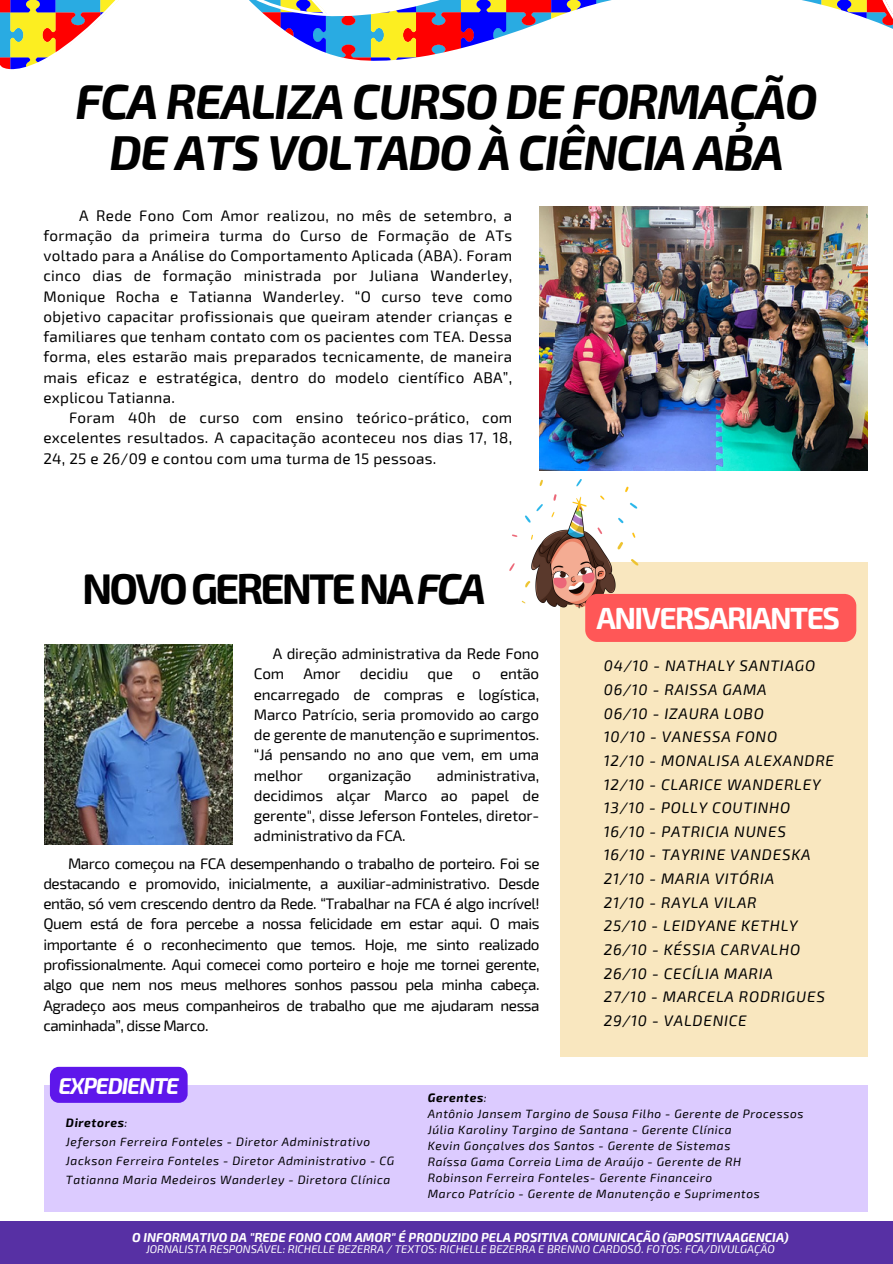
<style>
.page{position:relative;width:893px;height:1264px;background:#fff}
.page>*{position:absolute;margin:0;border:0;box-sizing:border-box;transform-origin:0 0}
.t1{font:italic 700 48px "Exo 2";letter-spacing:-.03em;color:#000}
.t2{font:700 42px "Exo 2";letter-spacing:-.07em;color:#000}
.t3{font:700 30px "Exo 2";letter-spacing:-.05em;color:#fff}
.t4{font:italic 700 22.5px "Exo 2";letter-spacing:-.05em;color:#fff}
.t5{font:15.3px/20.2px "Exo 2";letter-spacing:-.01em;color:#000;text-align:justify}
.t6{font:italic 15.3px "Exo 2";letter-spacing:.05em;color:#000}
.t7{font:italic 700 12.6px "Exo 2";color:#fff}
.t8{font:italic 12px "Exo 2";letter-spacing:.05em;color:#000}
.t9{font:italic 700 12px "Exo 2";letter-spacing:.05em;color:#000}
.t10{font:italic 11.1px "Exo 2";color:#fff}
.s1{font-style:italic}
.s2{font-weight:400}
</style>
<div class="page">
<svg style="left:0;top:0;width:892px;height:70px"></svg>
<div style="left:0;top:1221px;width:892px;height:42px;background:#5730a4"></div>
<div style="left:560px;top:562px;width:307px;height:494px;background:#f9e7bf"></div>
<div style="left:45px;top:1085px;width:822px;height:127px;background:#dccbff"></div>
<img style="left:509px;top:479px;width:137px;height:130px">
<img style="left:45px;top:644px;width:187px;height:200px">
<img style="left:539px;top:206px;width:328px;height:265px">
<div style="left:585px;top:594px;width:271px;height:48px;background:#ff5757"></div>
<div style="left:50px;top:1066px;width:138px;height:36px;background:#5e17eb;border-radius:9px"></div>
<p class="t1" style="left:75px;top:70px;width:743px">FCA REALIZA CURSO DE FORMAÇÃO</p>
<p class="t1" style="left:109px;top:121px;width:676px">DE ATS VOLTADO À CIÊNCIA ABA</p>
<p class="t5" style="left:43px;top:204px;width:470px;text-indent:36px">A Rede Fono Com Amor realizou, no mês de setembro, a formação da primeira turma do Curso de Formação de ATs voltado para a Análise do Comportamento Aplicada (ABA). Foram cinco dias de formação ministrada por Juliana Wanderley, Monique Rocha e Tatianna Wanderley. “O curso teve como objetivo capacitar profissionais que queiram atender crianças e familiares que tenham contato com os pacientes com TEA. Dessa forma, eles estarão mais preparados tecnicamente, de maneira mais eficaz e estratégica, dentro do modelo científico ABA”, explicou Tatianna.</p>
<p class="t5" style="left:43px;top:407px;width:470px;text-indent:26px">Foram 40h de curso com ensino teórico-prático, com excelentes resultados. A capacitação aconteceu nos dias 17, 18, 24, 25 e 26/09 e contou com uma turma de 15 pessoas.</p>
<p class="t2" style="left:82px;top:561px;width:405px">NOVOGERENTENA<span class="s1">FCA</span></p>
<p class="t5" style="left:254px;top:642px;width:287px;text-indent:19px">A direção administrativa da Rede Fono<br>Com</p>
<p class="t5" style="left:254px;top:663px;width:287px;text-indent:246px">então encarregado de compras e logística, Marco Patrício, seria promovido ao cargo de gerente de manutenção e suprimentos. “Já pensando no ano que vem, em uma melhor</p>
<p class="t5" style="left:303px;top:663px;width:39px">Amor</p>
<p class="t5" style="left:360px;top:663px;width:50px">decidiu</p>
<p class="t5" style="left:427px;top:663px;width:27px">que</p>
<p class="t5" style="left:472px;top:663px;width:10px">o</p>
<p class="t5" style="left:328px;top:764px;width:85px">organização</p>
<p class="t5" style="left:254px;top:764px;width:287px;text-indent:183px">administrativa, decidimos alçar Marco ao papel de gerente", disse Jeferson Fonteles, diretor&shy;administrativo da FCA.</p>
<p class="t5" style="left:43px;top:852px;width:497px;text-indent:25px">Marco começou na FCA desempenhando o trabalho de porteiro. Foi se destacando e promovido, inicialmente, a auxiliar-administrativo. Desde então, só vem crescendo dentro da Rede. “Trabalhar na FCA é algo incrível!<br>Quem está de fora percebe a nossa felicidade em estar aqui. O mais importante é o reconhecimento que temos. Hoje, me sinto realizado profissionalmente. Aqui comecei como porteiro e hoje me tornei gerente, algo que nem nos meus melhores sonhos passou pela minha cabeça.<br>Agradeço aos meus companheiros de trabalho que me ajudaram nessa caminhada”, disse Marco.</p>
<p class="t3" style="left:596px;top:599px;width:245px">ANIVERSARIANTES</p>
<p class="t6" style="left:603px;top:656px;width:213px">04/10 - NATHALY SANTIAGO</p>
<p class="t6" style="left:603px;top:679px;width:164px">06/10 - RAISSA GAMA</p>
<p class="t6" style="left:603px;top:703px;width:162px">06/10 - IZAURA LOBO</p>
<p class="t6" style="left:603px;top:727px;width:175px">10/10 - VANESSA FONO</p>
<p class="t6" style="left:603px;top:750px;width:232px">12/10 - MONALISA ALEXANDRE</p>
<p class="t6" style="left:603px;top:774px;width:218px">12/10 - CLARICE WANDERLEY</p>
<p class="t6" style="left:603px;top:797px;width:188px">13/10 - POLLY COUTINHO</p>
<p class="t6" style="left:603px;top:821px;width:184px">16/10 - PATRICIA NUNES</p>
<p class="t6" style="left:603px;top:845px;width:208px">16/10 - TAYRINE VANDESKA</p>
<p class="t6" style="left:603px;top:868px;width:172px">21/10 - MARIA VITÓRIA</p>
<p class="t6" style="left:603px;top:892px;width:154px">21/10 - RAYLA VILAR</p>
<p class="t6" style="left:603px;top:916px;width:195px">25/10 - LEIDYANE KETHLY</p>
<p class="t6" style="left:603px;top:939px;width:198px">26/10 - KÉSSIA CARVALHO</p>
<p class="t6" style="left:603px;top:963px;width:171px">26/10 - CECÍLIA MARIA</p>
<p class="t6" style="left:603px;top:986px;width:222px">27/10 - MARCELA RODRIGUES</p>
<p class="t6" style="left:603px;top:1010px;width:144px">29/10 - VALDENICE</p>
<p class="t4" style="left:58px;top:1071px;width:122px">EXPEDIENTE</p>
<p class="t9" style="left:66px;top:1115px;width:63px">Diretores<span class="s2">:</span></p>
<p class="t8" style="left:66px;top:1134px;width:306px">Jeferson Ferreira Fonteles - Diretor Administrativo</p>
<p class="t8" style="left:66px;top:1153px;width:330px">Jackson Ferreira Fonteles - Diretor Administrativo - CG</p>
<p class="t8" style="left:66px;top:1172px;width:326px">Tatianna Maria Medeiros Wanderley - Diretora Clínica</p>
<p class="t9" style="left:428px;top:1089px;width:60px">Gerentes<span class="s2">:</span></p>
<p class="t8" style="left:428px;top:1105px;width:377px">Antônio Jansem Targino de Sousa Filho - Gerente de Processos</p>
<p class="t8" style="left:428px;top:1121px;width:305px">Júlia Karoliny Targino de Santana - Gerente Clínica</p>
<p class="t8" style="left:428px;top:1137px;width:304px">Kevin Gonçalves dos Santos - Gerente de Sistemas</p>
<p class="t8" style="left:428px;top:1153px;width:315px">Raíssa Gama Correia Lima de Araújo - Gerente de RH</p>
<p class="t8" style="left:428px;top:1169px;width:286px">Robinson Ferreira Fonteles- Gerente Financeiro</p>
<p class="t8" style="left:428px;top:1185px;width:333px">Marco Patrício - Gerente de Manutenção e Suprimentos</p>
<p class="t7" style="left:132px;top:1228px;width:658px">O INFORMATIVO DA "REDE FONO COM AMOR" É PRODUZIDO PELA POSITIVA COMUNICAÇÃO (@POSITIVAAGENCIA)</p>
<p class="t10" style="left:146px;top:1241px;width:630px">JORNALISTA RESPONSÁVEL: RICHELLE BEZERRA / TEXTOS: RICHELLE BEZERRA E BRENNO CARDOSO. FOTOS: FCA/DIVULGAÇÃO</p>
</div>
